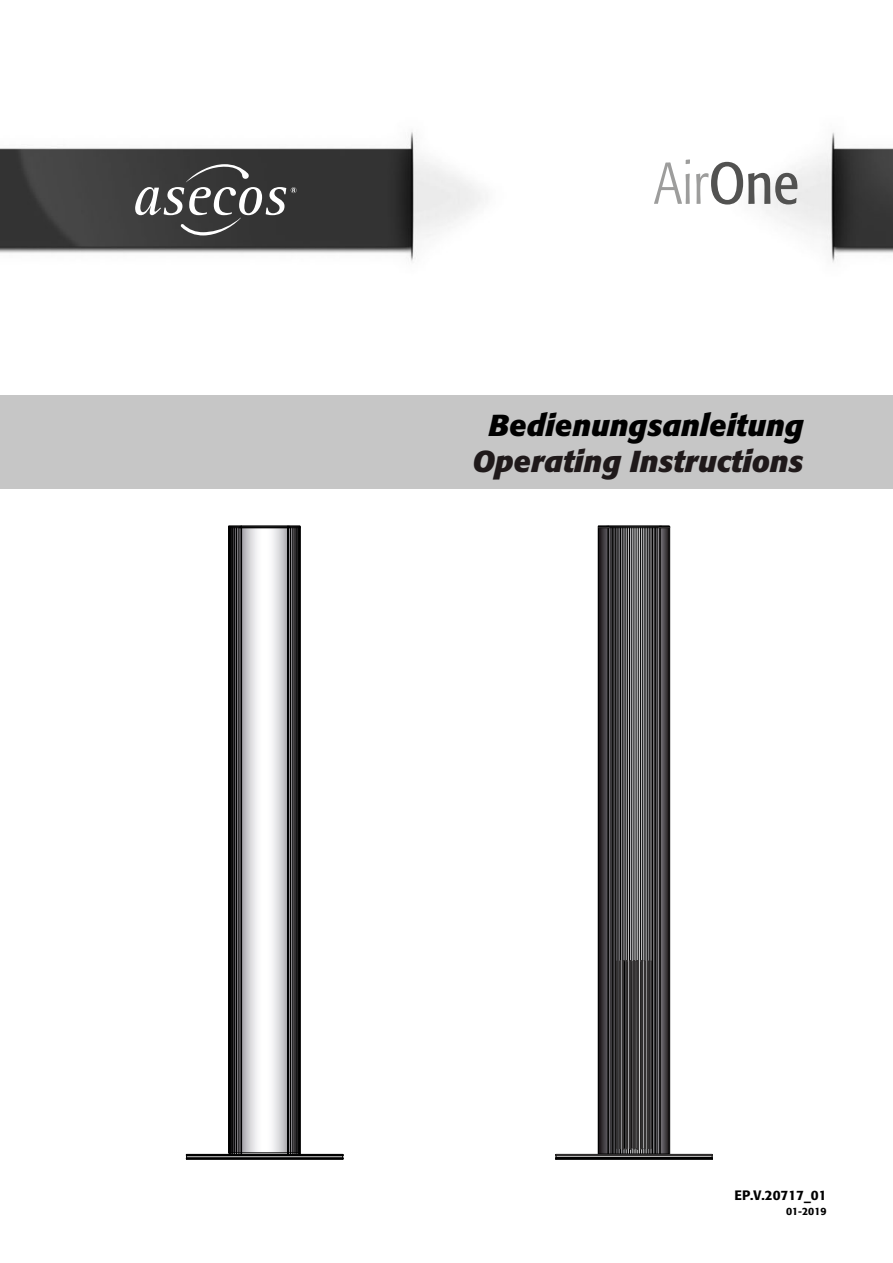
<style>
.page{position:relative;width:893px;height:1263px;background:#fff}
.page>*{position:absolute;margin:0;border:0;box-sizing:border-box;transform-origin:0 0}
.t1{font:300 condensed 58.5px "Formata Pro";color:#9d9d9c}
.t2{font:italic 700 30px "Formata Pro";color:#1f191a}
.t3{font:italic 700 30px "Formata Pro";color:#000}
.t4{font:500 13.5px "Formata Pro";color:#000}
.t5{font:500 10.5px "Formata Pro";color:#000}
.s1{font-weight:400;color:#525251}
</style>
<div class="page">
<img style="left:0;top:132px;width:893px;height:131px">
<svg style="left:135px;top:164px;width:161px;height:71px;background:#565656"></svg>
<div style="left:0;top:395px;width:893px;height:94px;background:#c6c6c6"></div>
<hr style="left:556px;top:1157px;width:156px;height:1px;background:#000">
<hr style="left:556px;top:1158px;width:156px;height:1px;background:#000">
<svg style="left:598px;top:526px;width:72px;height:1px"></svg>
<hr style="left:556px;top:1159px;width:156px;height:1px;background:#000">
<svg style="left:555px;top:527px;width:158px;height:629px"></svg>
<svg style="left:229px;top:526px;width:72px;height:1px"></svg>
<hr style="left:186px;top:1159px;width:157px;height:1px;background:#000">
<hr style="left:186px;top:1158px;width:157px;height:1px;background:#000">
<hr style="left:187px;top:1157px;width:156px;height:1px;background:#000">
<svg style="left:186px;top:527px;width:157px;height:629px"></svg>
<svg style="left:616px;top:960px;width:36px;height:192px;background:#434142"></svg>
<h1 class="t1" style="left:654px;top:147px;width:146px">Air<span class="s1">One</span></h1>
<p class="t3" style="left:489px;top:406px;width:317px">Bedienungsanleitung</p>
<p class="t2" style="left:472px;top:442px;width:333px">Operating Instructions</p>
<p class="t4" style="left:734px;top:1186px;width:94px">EP.V.20717_01</p>
<p class="t5" style="left:786px;top:1204px;width:42px">01-2019</p>
</div>
